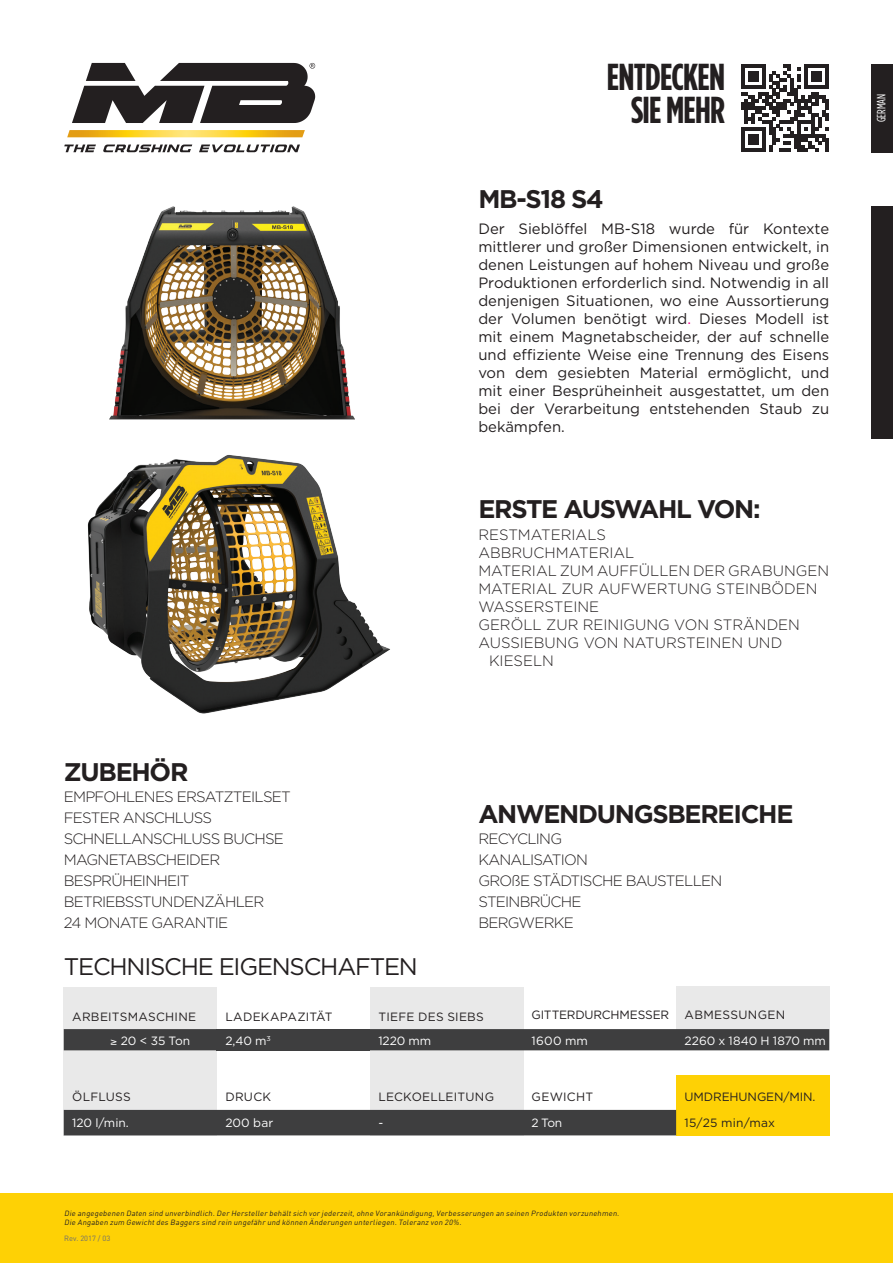
<style>
.page{position:relative;width:893px;height:1263px;background:#fff}
.page>*{position:absolute;margin:0;border:0;box-sizing:border-box;transform-origin:0 0}
.t1{font:700 37.5px "Gotham Condensed";letter-spacing:-.02em;color:#231f20}
.titolo_nero_17pt_bol{font:700 25.5px "Gotham";letter-spacing:-.05em;color:#231f20}
.t2{font:24px "Gotham";letter-spacing:-.05em;color:#231f20}
.testo_nero{font:15px/18px "Gotham";color:#231f20;text-align:justify}
.testo_maiusc__scheda{font:300 15px "Gotham";letter-spacing:-.05em;color:#231f20}
.testo_nero-2{font:300 15px/18px "Gotham";color:#231f20}
.Tabelle{font:12px "Gotham";letter-spacing:.015em;color:#231f20}
.t3{font:12px "Gotham";letter-spacing:-.005em;color:#fff}
.Tabelle-2{font:12px "Gotham";letter-spacing:-.015em;color:#231f20}
.Tabelle-3{font:12px "Gotham";letter-spacing:-.01em;color:#231f20}
.t4{font:12px "Gotham Condensed";letter-spacing:-.01em;color:#fff}
.t5{font:italic 7.5px "DIN";color:#231f20}
.t6{font:7.5px "DIN";color:#6c6d70}
.s1{color:#ed028c}
</style>
<div class="page">
<div style="left:0;top:1193px;width:893px;height:70px;background:#fed105"></div>
<div style="left:872px;top:64px;width:21px;height:88px;background:#231f20"></div>
<div style="left:872px;top:206px;width:21px;height:232px;background:#231f20"></div>
<svg style="left:64px;top:145px;width:236px;height:7px"></svg>
<svg style="left:72px;top:63px;width:243px;height:60px"></svg>
<svg style="left:67px;top:130px;width:238px;height:7px;background:#f6c732"></svg>
<div style="left:676px;top:1076px;width:153px;height:59px;background:#fed105"></div>
<div style="left:370px;top:986px;width:153px;height:149px;background:#e9e9e9"></div>
<div style="left:676px;top:986px;width:153px;height:64px;background:#e9e9e9"></div>
<div style="left:64px;top:986px;width:153px;height:149px;background:#e9e9e9"></div>
<img style="left:109px;top:206px;width:246px;height:214px">
<img style="left:87px;top:455px;width:303px;height:259px">
<div style="left:64px;top:1110px;width:612px;height:25px;background:#3e3e3f"></div>
<div style="left:64px;top:1029px;width:765px;height:21px;background:#3e3e3f"></div>
<div style="left:217px;top:1029px;width:153px;height:21px;background:#3e3e3f"></div>
<svg style="left:741px;top:64px;width:88px;height:88px"></svg>
<p class="t1" style="left:607px;top:56px;width:120px">ENTDECKEN</p>
<p class="t1" style="left:631px;top:89px;width:96px">SIE MEHR</p>
<p class="titolo_nero_17pt_bol" style="left:478px;top:182px;width:127px">MB-S18 S4</p>
<p class="testo_nero" style="left:478px;top:219px;width:352px">Der Sieblöffel MB-S18 wurde für Kontexte mittlerer und großer Dimensionen entwickelt, in denen Leistungen auf hohem Niveau und große Produktionen erforderlich sind. Notwendig in all denjenigen Situationen, wo eine Aussortierung der Volumen benötigt wird<span class="s1">.</span> Dieses Modell ist mit einem Magnetabscheider, der auf schnelle und effiziente Weise eine Trennung des Eisens von dem gesiebten Material ermöglicht, und mit einer Besprüheinheit ausgestattet, um den bei der Verarbeitung entstehenden Staub zu bekämpfen.</p>
<p class="titolo_nero_17pt_bol" style="left:64px;top:755px;width:126px">ZUBEHÖR</p>
<p class="testo_maiusc__scheda" style="left:64px;top:787px;width:229px">EMPFOHLENES ERSATZTEILSET</p>
<p class="testo_maiusc__scheda" style="left:64px;top:808px;width:150px">FESTER ANSCHLUSS</p>
<p class="testo_maiusc__scheda" style="left:64px;top:829px;width:222px">SCHNELLANSCHLUSS BUCHSE</p>
<p class="testo_maiusc__scheda" style="left:64px;top:850px;width:158px">MAGNETABSCHEIDER</p>
<p class="testo_maiusc__scheda" style="left:64px;top:871px;width:127px">BESPRÜHEINHEIT</p>
<p class="testo_maiusc__scheda" style="left:64px;top:892px;width:202px">BETRIEBSSTUNDENZÄHLER</p>
<p class="testo_maiusc__scheda" style="left:64px;top:913px;width:166px">24 MONATE GARANTIE</p>
<p class="t2" style="left:64px;top:951px;width:356px">TECHNISCHE EIGENSCHAFTEN</p>
<p class="titolo_nero_17pt_bol" style="left:478px;top:492px;width:284px">ERSTE AUSWAHL VON:</p>
<p class="testo_nero-2" style="left:478px;top:525px;width:129px">RESTMATERIALS</p>
<p class="testo_nero-2" style="left:478px;top:543px;width:158px">ABBRUCHMATERIAL</p>
<p class="testo_nero-2" style="left:478px;top:561px;width:352px">MATERIAL ZUM AUFFÜLLEN DER GRABUNGEN</p>
<p class="testo_nero-2" style="left:478px;top:579px;width:341px">MATERIAL ZUR AUFWERTUNG STEINBÖDEN</p>
<p class="testo_nero-2" style="left:478px;top:597px;width:122px">WASSERSTEINE</p>
<p class="testo_nero-2" style="left:478px;top:615px;width:323px">GERÖLL ZUR REINIGUNG VON STRÄNDEN</p>
<p class="testo_nero-2" style="left:489px;top:633px;width:295px;text-indent:-11px">AUSSIEBUNG VON NATURSTEINEN UND<br>KIESELN</p>
<p class="titolo_nero_17pt_bol" style="left:478px;top:797px;width:317px">ANWENDUNGSBEREICHE</p>
<p class="testo_maiusc__scheda" style="left:478px;top:829px;width:85px">RECYCLING</p>
<p class="testo_maiusc__scheda" style="left:478px;top:850px;width:111px">KANALISATION</p>
<p class="testo_maiusc__scheda" style="left:478px;top:871px;width:245px">GROSE STÄDTISCHE BAUSTELLEN</p>
<p class="testo_maiusc__scheda" style="left:478px;top:892px;width:105px">STEINBRÜCHE</p>
<p class="testo_maiusc__scheda" style="left:478px;top:913px;width:97px">BERGWERKE</p>
<p class="Tabelle" style="left:72px;top:1009px;width:125px">ARBEITSMASCHINE</p>
<p class="Tabelle" style="left:225px;top:1009px;width:109px">LADEKAPAZITÄT</p>
<p class="Tabelle" style="left:378px;top:1009px;width:107px">TIEFE DES SIEBS</p>
<p class="Tabelle-2" style="left:531px;top:1007px;width:139px">GITTERDURCHMESSER</p>
<p class="Tabelle" style="left:685px;top:1007px;width:102px">ABMESSUNGEN</p>
<p class="t3" style="left:111px;top:1032px;width:81px">≥ 20 &lt; 35 Ton</p>
<p class="t3" style="left:225px;top:1032px;width:47px">2,40 m<sup>3</sup></p>
<p class="t3" style="left:378px;top:1032px;width:54px">1220 mm</p>
<p class="t3" style="left:531px;top:1032px;width:58px">1600 mm</p>
<p class="t3" style="left:685px;top:1032px;width:143px">2260 x 1840 H 1870 mm</p>
<p class="Tabelle" style="left:72px;top:1089px;width:60px">ÖLFLUSS</p>
<p class="Tabelle" style="left:225px;top:1089px;width:47px">DRUCK</p>
<p class="Tabelle" style="left:378px;top:1089px;width:117px">LECKOELLEITUNG</p>
<p class="Tabelle" style="left:531px;top:1089px;width:63px">GEWICHT</p>
<p class="Tabelle-3" style="left:685px;top:1089px;width:132px">UMDREHUNGEN/MIN.</p>
<p class="t3" style="left:72px;top:1115px;width:58px">120 l/min.</p>
<p class="t3" style="left:225px;top:1115px;width:50px">200 bar</p>
<p class="t3" style="left:378px;top:1115px;width:6px">-</p>
<p class="t3" style="left:531px;top:1115px;width:32px">2 Ton</p>
<p class="Tabelle" style="left:685px;top:1115px;width:92px">15/25 min/max</p>
<p class="t5" style="left:64px;top:1208px;width:558px">Die angegebenen Daten sind unverbindlich.Der Hersteller behältsich vor jederzeit,ohne Vorankündigung,Verbesserungen an seinen Produkten vorzunehmen.</p>
<p class="t5" style="left:64px;top:1217px;width:400px">Die Angaben zum Gewichtdes Baggers sind rein ungefähr und können Änderungen unterliegen.Toleranz von 20%.</p>
<p class="t6" style="left:64px;top:1233px;width:48px">Rev. 2017 / 03</p>
<p class="t4" style="left:875px;top:122px;width:30px;rotate:-90deg">GERMAN</p>
</div>
